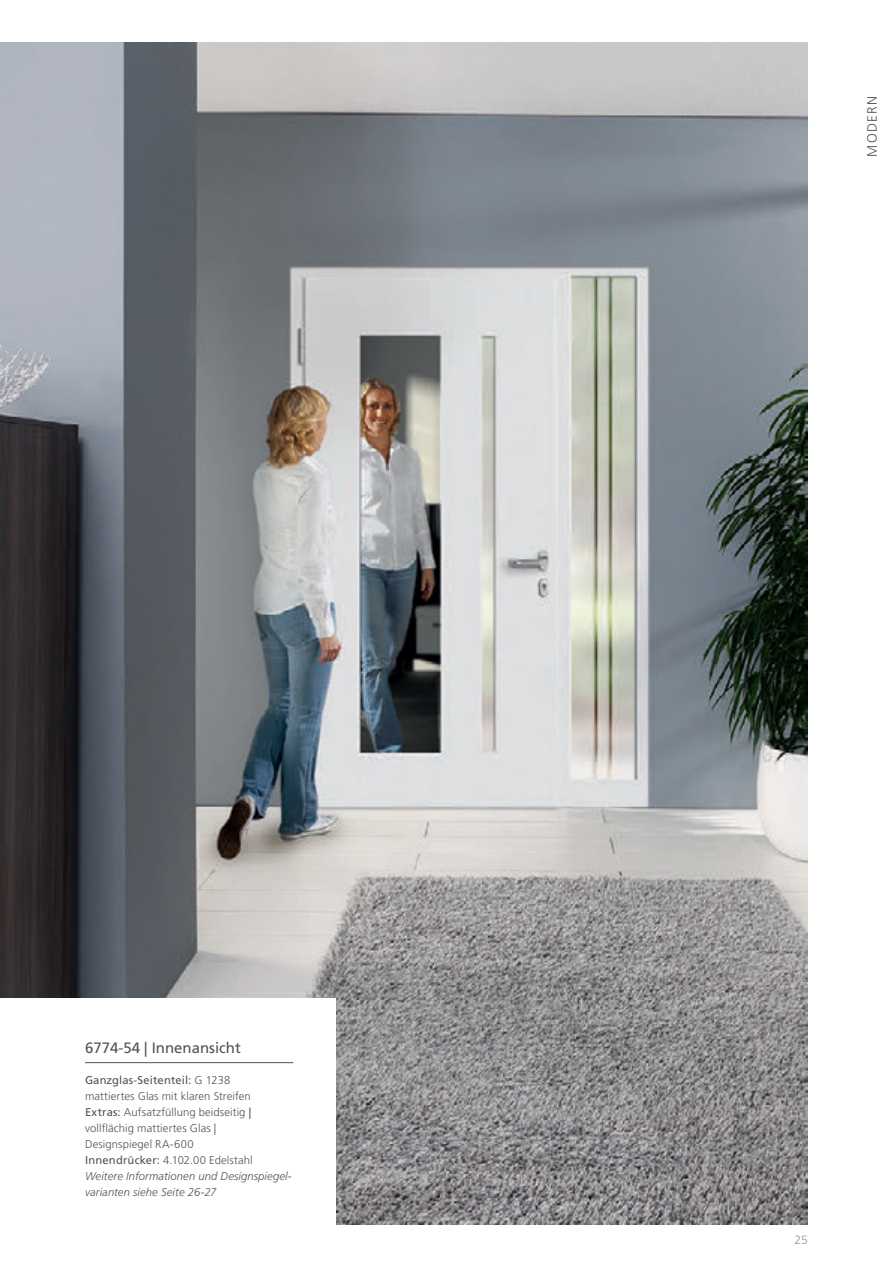
<style>
.page{position:relative;width:893px;height:1263px;background:#fff}
.page>*{position:absolute;margin:0;border:0;box-sizing:border-box;transform-origin:0 0}
.t1{font:15px "Frutiger LT Pro";color:#535355}
.t2{font:300 13.5px "Frutiger LT Pro";letter-spacing:.1em;color:#535355}
.t3{font:300 12px "Frutiger LT Pro";color:#939598}
.t4{font:300 11.25px/15.9px "Frutiger LT Pro";letter-spacing:.01em;color:#535355}
.s1{font-weight:400}
.s2{font-style:italic}
</style>
<div class="page">
<img style="left:0;top:43px;width:808px;height:1182px">
<div style="left:0;top:999px;width:336px;height:264px;background:#fff"></div>
<hr style="left:85px;top:1062px;width:208px;height:1px;background:#535355">
<h1 class="t1" style="left:85px;top:1038px;width:157px">6774-54 | Innenansicht</h1>
<p class="t4" style="left:85px;top:1072px;width:207px"><span class="s1">Ganzglas-Seitenteil:</span> G 1238<br>mattiertes Glas mit klaren Streifen<br><span class="s1">Extras:</span> Aufsatzfüllung beidseitig <span class="s1">| </span>vollflächig mattiertes Glas |<br>Designspiegel RA-600<br><span class="s1">Innendrücker:</span> 4.102.00 Edelstahl <span class="s2">Weitere Informationen und Designspiegel&shy;varianten siehe Seite 26-27</span></p>
<p class="t2" style="left:864px;top:157px;width:62px;rotate:-90deg">MODERN</p>
<p class="t3" style="left:795px;top:1233px;width:15px">25</p>
</div>
